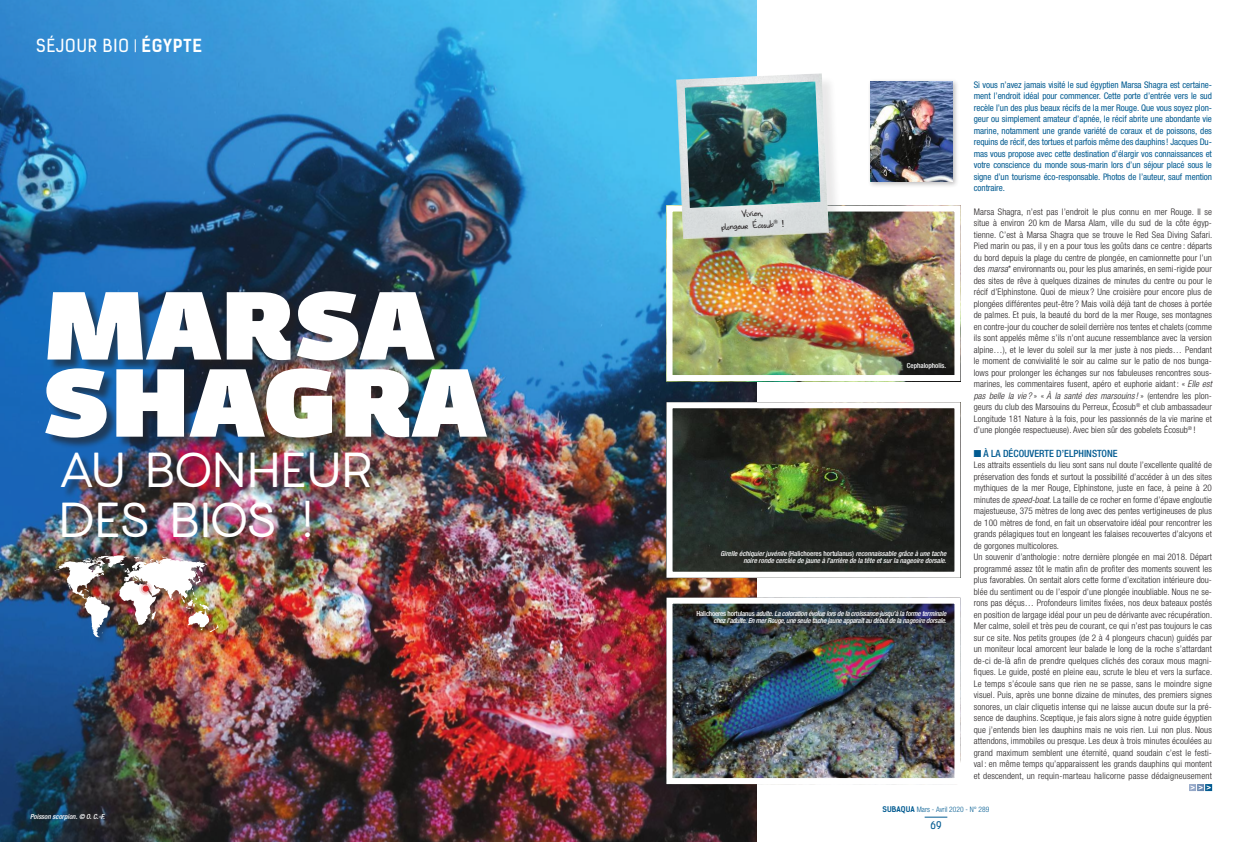
<style>
.page{position:relative;width:1248px;height:842px;background:#fff}
.page>*{position:absolute;margin:0;border:0;box-sizing:border-box;transform-origin:0 0}
.t1{font:900 91.9px/77.1px "Sanuk";color:#fff;scale:1.2 1}
.t2{font:48.2px/50.1px "Charlevoix Pro";letter-spacing:-.045em;color:#fff}
.t3{font:17.2px "Kelson Sans";letter-spacing:.055em;color:#fff}
.t4{font:500 condensed 10px "Helvetica Neue LT Std";color:#025b91}
.t5{font:10px "Kelson Sans";color:#025b91}
.t6{font:300 condensed 9.1px/11.5px "Helvetica Neue LT Std";letter-spacing:.015em;color:#231f20;text-align:justify}
.t7{font:condensed 9.1px/11.5px "Helvetica Neue LT Std";letter-spacing:-.01em;color:#025b91;text-align:justify}
.t8{font:8.8px/12px "Nymph's Handwriting";color:#231f20;text-align:center}
.t9{font:300 condensed 7.5px "Helvetica Neue LT Std";color:#025b91}
.t10{font:italic 500 condensed 7px/7.5px "Helvetica Neue LT Std";letter-spacing:-.015em;color:#fff;text-align:right}
.t11{font:500 condensed 7px "Helvetica Neue LT Std";color:#fff}
.s1{font-weight:700}
.s2{font-family:"Akzidenz Grotesk BQ";font-stretch:expanded;font-size:10px}
.s3{font-style:normal}
.s4{font-style:italic}
.s5{font-family:"Kelson Sans";font-weight:700;font-stretch:normal}
</style>
<div class="page">
<svg style="left:924px;top:817px;width:23px;height:1px"></svg>
<img style="left:0;top:0;width:756px;height:842px">
<div style="left:47px;top:293px;width:452px;height:256px;background:#231f20;opacity:.6"></div>
<div style="left:867px;top:78px;width:92px;height:110px;background:#231f20;opacity:.3"></div>
<img style="left:870px;top:81px;width:82px;height:101px">
<div style="left:54px;top:554px;width:173px;height:92px;background:#231f20;opacity:.5"></div>
<img style="left:54px;top:555px;width:165px;height:82px">
<svg style="left:1189px;top:784px;width:22px;height:7px"></svg>
<svg style="left:135px;top:39px;width:1px;height:13px"></svg>
<img style="left:673px;top:213px;width:280px;height:161px">
<div style="left:666px;top:206px;width:294px;height:175px;border:6px solid #fff"></div>
<img style="left:673px;top:409px;width:280px;height:162px">
<div style="left:666px;top:402px;width:294px;height:176px;border:6px solid #fff"></div>
<img style="left:673px;top:605px;width:280px;height:172px">
<div style="left:666px;top:598px;width:294px;height:186px;border:6px solid #fff"></div>
<div style="left:678px;top:76px;width:164px;height:178px;background:#231f20;opacity:.1"></div>
<img style="left:676px;top:73px;width:152px;height:167px">
<img style="left:684px;top:82px;width:136px;height:126px">
<h3 class="t3" style="left:36px;top:35px;width:167px">SÉJOUR BIO <span class="s1">ÉGYPTE</span></h3>
<h1 class="t1" style="left:43px;top:288px;width:370px">MARSA<br>SHAGRA</h1>
<h2 class="t2" style="left:58px;top:445px;width:317px">AU BONHEUR<br>DES BIOS !</h2>
<p class="t10" style="left:30px;top:813px;width:76px">Poisson scorpion. © O. C.-F.</p>
<p class="t8" style="left:720px;top:209px;width:65px;rotate:-3deg">Vivien,<br>plongeur Écosub<sup>®</sup> <span class="s2">!</span></p>
<p class="t11" style="left:906px;top:361px;width:41px">Cephalopholis.</p>
<p class="t10" style="left:720px;top:550px;width:227px">Girelle échiquier juvénile <span class="s3">(Halichoeres hortulanus)</span> reconnaissable grâce à une tache noire ronde cerclée de jaune à l’arrière de la tête et sur la nageoire dorsale.</p>
<p class="t10" style="left:696px;top:610px;width:251px"><span class="s3">Halichoeres hortulanus</span> adulte. La coloration évolue lors de la croissance jusqu’à la forme terminale chez l’adulte. En mer Rouge, une seule tache jaune apparaît au début de la nageoire dorsale.</p>
<p class="t7" style="left:973px;top:79px;width:240px">Si vous n’avez jamais visité le sud égyptien Marsa Shagra est certaine&shy;ment l’endroit idéal pour commencer. Cette porte d’entrée vers le sud recèle l’un des plus beaux récifs de la mer Rouge. Que vous soyez plon&shy;geur ou simplement amateur d’apnée, le récif abrite une abondante vie marine, notamment une grande variété de coraux et de poissons, des requins de récif, des tortues et parfois même des dauphins ! Jacques Du&shy;mas vous propose avec cette destination d’élargir vos connaissances et votre conscience du monde sous-marin lors d’un séjour placé sous le signe d’un tourisme éco-responsable. Photos de l’auteur, sauf mention contraire.</p>
<p class="t6" style="left:973px;top:206px;width:240px">Marsa Shagra, n’est pas l’endroit le plus connu en mer Rouge. Il se situe à environ 20 km de Marsa Alam, ville du sud de la côte égyp&shy;tienne. C’est à Marsa Shagra que se trouve le Red Sea Diving Safari.<br>Pied marin ou pas, il y en a pour tous les goûts dans ce centre : départs du bord depuis la plage du centre de plongée, en camionnette pour l’un des <span class="s4">marsa</span>* environnants ou, pour les plus amarinés, en semi-rigide pour des sites de rêve à quelques dizaines de minutes du centre ou pour le récif d’Elphinstone. Quoi de mieux ? Une croisière pour encore plus de plongées différentes peut-être ? Mais voilà déjà tant de choses à portée de palmes. Et puis, la beauté du bord de la mer Rouge, ses montagnes en contre-jour du coucher de soleil derrière nos tentes et chalets (comme ils sont appelés même s’ils n’ont aucune ressemblance avec la version alpine…), et le lever du soleil sur la mer juste à nos pieds… Pendant le moment de convivialité le soir au calme sur le patio de nos bunga&shy;lows pour prolonger les échanges sur nos fabuleuses rencontres sous&shy;marines, les commentaires fusent, apéro et euphorie aidant : « <span class="s4">Elle est pas belle la vie ?</span> » « <span class="s4">À la santé des marsouins!</span> » (entendre les plon&shy;geurs du club des Marsouins du Perreux, Écosub<sup>®</sup> et club ambassadeur Longitude 181 Nature à la fois, pour les passionnés de la vie marine et d’une plongée respectueuse). Avec bien sûr des gobelets Écosub<sup>®</sup> !</p>
<p class="t4" style="left:973px;top:447px;width:145px">■ À LA DÉCOUVERTE D’ELPHINSTONE</p>
<p class="t6" style="left:973px;top:459px;width:240px;text-align:left">Les attraits essentiels du lieu sont sans nul doute l’excellente qualité de préservation des fonds et surtout la possibilité d’accéder à un des sites mythiques de la mer Rouge, Elphinstone, juste en face, à peine à 20 minutes de <span class="s4">speed-boat</span>. La taille de ce rocher en forme d’épave engloutie majestueuse, 375 mètres de long avec des pentes vertigineuses de plus de 100 mètres de fond, en fait un observatoire idéal pour rencontrer les grands pélagiques tout en longeant les falaises recouvertes d’alcyons et de gorgones multicolores.<br>Un souvenir d’anthologie : notre dernière plongée en mai 2018. Départ programmé assez tôt le matin afin de profiter des moments souvent les plus favorables. On sentait alors cette forme d’excitation intérieure dou&shy;blée du sentiment ou de l’espoir d’une plongée inoubliable. Nous ne se&shy;rons pas déçus… Profondeurs limites fixées, nos deux bateaux postés en position de largage idéal pour un peu de dérivante avec récupération.<br>Mer calme, soleil et très peu de courant, ce qui n’est pas toujours le cas sur ce site. Nos petits groupes (de 2 à 4 plongeurs chacun) guidés par un moniteur local amorcent leur balade le long de la roche s’attardant de-ci de-là afin de prendre quelques clichés des coraux mous magni&shy;fiques. Le guide, posté en pleine eau, scrute le bleu et vers la surface.<br>Le temps s’écoule sans que rien ne se passe, sans le moindre signe visuel. Puis, après une bonne dizaine de minutes, des premiers signes sonores, un clair cliquetis intense qui ne laisse aucun doute sur la pré&shy;sence de dauphins. Sceptique, je fais alors signe à notre guide égyptien que j’entends bien les dauphins mais ne vois rien. Lui non plus. Nous attendons, immobiles ou presque. Les deux à trois minutes écoulées au grand maximum semblent une éternité, quand soudain c’est le festi&shy;val : en même temps qu’apparaissent les grands dauphins qui montent et descendent, un requin-marteau halicorne passe dédaigneusement</p>
<p class="t9" style="left:882px;top:805px;width:108px"><span class="s5">SUBAQUA</span> Mars - Avril 2020 - N° 289</p>
<p class="t5" style="left:930px;top:819px;width:12px">69</p>
</div>
